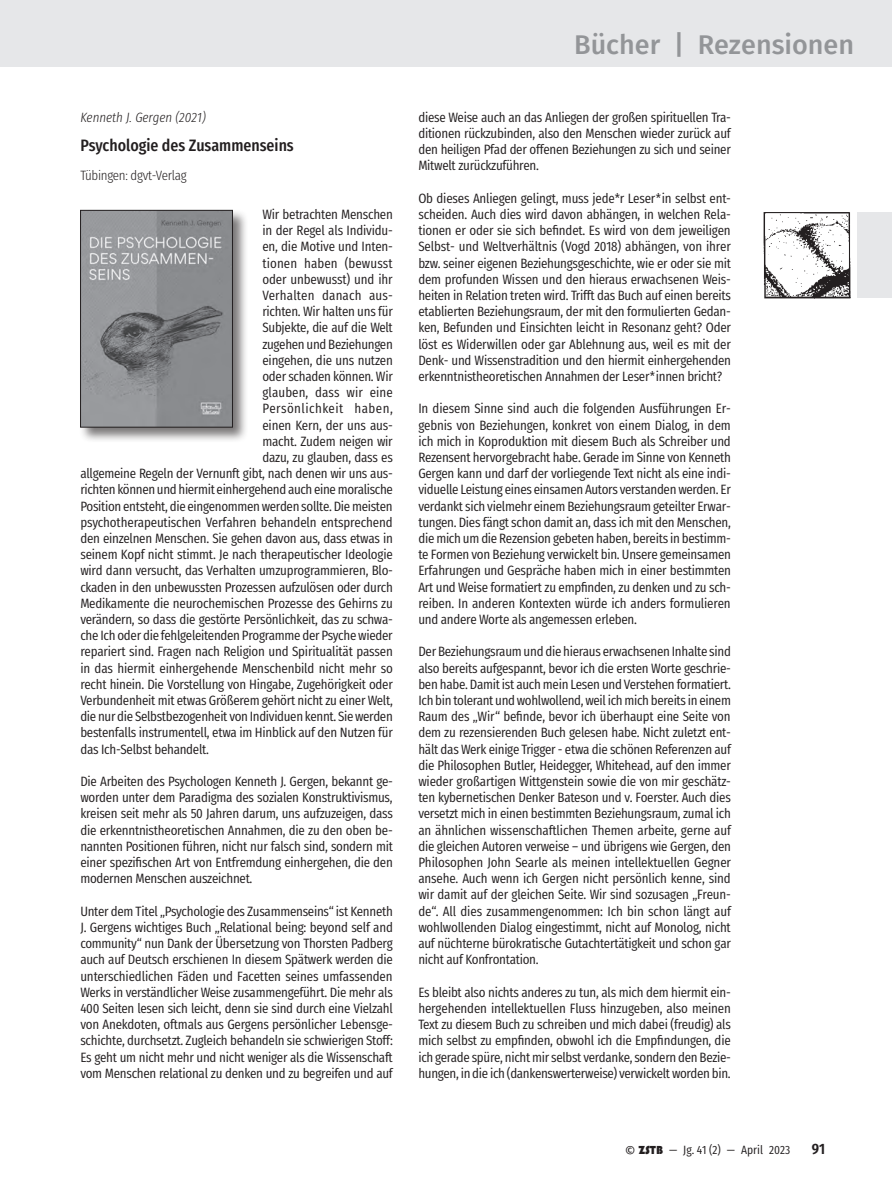
<style>
.page{position:relative;width:892px;height:1191px;background:#fff}
.page>*{position:absolute;margin:0;border:0;box-sizing:border-box;transform-origin:0 0}
.t1{font:500 27px "Fira Sans";color:#939598}
.t2{font:500 16.5px "Fira Sans Condensed";color:#231f20}
.t3{font:600 15px "Fira Sans Condensed";color:#231f20}
.t4{font:13.5px/16.2px "Fira Sans Condensed";letter-spacing:-.02em;color:#231f20;text-align:justify}
.t5{font:13.5px "Fira Sans Condensed";letter-spacing:.005em;color:#231f20}
.t6{font:italic 300 13.5px "Fira Sans Condensed";color:#231f20}
.t7{font:300 13.5px "Fira Sans Condensed";letter-spacing:-.02em;color:#231f20}
.t8{font:13.5px "Fira Sans Condensed";letter-spacing:.035em;color:#231f20}
.t9{font:13.5px "Fira Sans Condensed";letter-spacing:.01em;color:#231f20}
.t10{font:12px "Fira Sans Condensed";color:#231f20}
.s1{font-family:"Fira Sans";font-size:13.5px}
.s2{font-family:"Bauhaus 93"}
</style>
<div class="page">
<div style="left:789px;top:212px;width:103px;height:86px;background:#e6e7e9"></div>
<img style="left:763px;top:212px;width:93px;height:87px">
<div style="left:0;top:0;width:892px;height:67px;background:#e6e7e9"></div>
<div style="left:79px;top:209px;width:170px;height:234px;background:#231f20;opacity:.6"></div>
<img style="left:82px;top:212px;width:149px;height:213px">
<div style="left:80px;top:210px;width:153px;height:217px;border:1px solid #231f20"></div>
<p class="t6" style="left:80px;top:108px;width:127px">Kenneth J. Gergen (2021)</p>
<p class="t2" style="left:80px;top:130px;width:215px">Psychologie des Zusammenseins</p>
<p class="t7" style="left:80px;top:162px;width:108px">Tübingen: dgvt-Verlag</p>
<p class="t4" style="left:262px;top:205px;width:132px">Wir betrachten Menschen</p>
<p class="t4" style="left:262px;top:221px;width:132px">in der Regel als Individu-</p>
<p class="t4" style="left:262px;top:237px;width:132px">en, die Motive und Inten-</p>
<p class="t5" style="left:262px;top:250px;width:132px">tionen haben (bewusst</p>
<p class="t4" style="left:262px;top:270px;width:132px">oder unbewusst) und ihr</p>
<p class="t9" style="left:262px;top:283px;width:132px">Verhalten danach aus-</p>
<p class="t4" style="left:262px;top:302px;width:132px">richten. Wir halten uns für</p>
<p class="t4" style="left:262px;top:318px;width:132px">Subjekte, die auf die Welt</p>
<p class="t4" style="left:262px;top:334px;width:132px">zugehen und Beziehungen</p>
<p class="t4" style="left:262px;top:351px;width:132px">eingehen, die uns nutzen</p>
<p class="t4" style="left:262px;top:367px;width:132px">oder schaden können. Wir</p>
<p class="t5" style="left:262px;top:380px;width:132px">glauben, dass wir eine</p>
<p class="t8" style="left:262px;top:396px;width:132px">Persönlichkeit haben,</p>
<p class="t4" style="left:262px;top:415px;width:132px">einen Kern, der uns aus-</p>
<p class="t4" style="left:262px;top:432px;width:132px">macht. Zudem neigen wir</p>
<p class="t4" style="left:262px;top:448px;width:132px">dazu, zu glauben, dass es</p>
<p class="t4" style="left:80px;top:464px;width:314px">allgemeine Regeln der Vernunft gibt, nach denen wir uns aus-</p>
<p class="t4" style="left:80px;top:480px;width:314px">richten können und hiermit einhergehend auch eine moralische</p>
<p class="t4" style="left:80px;top:496px;width:314px">Position entsteht, die eingenommen werden sollte. Die meisten</p>
<p class="t4" style="left:80px;top:513px;width:314px">psychotherapeutischen Verfahren behandeln entsprechend</p>
<p class="t4" style="left:80px;top:529px;width:314px">den einzelnen Menschen. Sie gehen davon aus, dass etwas in</p>
<p class="t4" style="left:80px;top:545px;width:314px">seinem Kopf nicht stimmt. Je nach therapeutischer Ideologie</p>
<p class="t4" style="left:80px;top:561px;width:314px">wird dann versucht, das Verhalten umzuprogrammieren, Blo-</p>
<p class="t4" style="left:80px;top:577px;width:314px">ckaden in den unbewussten Prozessen aufzulösen oder durch</p>
<p class="t4" style="left:80px;top:594px;width:314px">Medikamente die neurochemischen Prozesse des Gehirns zu</p>
<p class="t4" style="left:80px;top:610px;width:314px">verändern, so dass die gestörte Persönlichkeit, das zu schwa-</p>
<p class="t4" style="left:80px;top:626px;width:314px">che Ich oder die fehlgeleitenden Programme der Psyche wieder</p>
<p class="t4" style="left:80px;top:642px;width:314px">repariert sind. Fragen nach Religion und Spiritualität passen</p>
<p class="t4" style="left:80px;top:658px;width:314px">in das hiermit einhergehende Menschenbild nicht mehr so</p>
<p class="t4" style="left:80px;top:675px;width:314px">recht hinein. Die Vorstellung von Hingabe, Zugehörigkeit oder</p>
<p class="t4" style="left:80px;top:691px;width:314px">Verbundenheit mit etwas Größerem gehört nicht zu einer Welt,</p>
<p class="t4" style="left:80px;top:707px;width:314px">die nur die Selbstbezogenheit von Individuen kennt. Sie werden</p>
<p class="t4" style="left:80px;top:723px;width:314px">bestenfalls instrumentell, etwa im Hinblick auf den Nutzen für</p>
<p class="t4" style="left:80px;top:739px;width:130px">das Ich-Selbst behandelt.</p>
<p class="t4" style="left:80px;top:772px;width:314px">Die Arbeiten des Psychologen Kenneth J. Gergen, bekannt ge&shy;worden unter dem Paradigma des sozialen Konstruktivismus, kreisen seit mehr als 50 Jahren darum, uns aufzuzeigen, dass die erkenntnistheoretischen Annahmen, die zu den oben be&shy;nannten Positionen führen, nicht nur falsch sind, sondern mit einer spezifischen Art von Entfremdung einhergehen, die den modernen Menschen auszeichnet.</p>
<p class="t4" style="left:80px;top:901px;width:314px">Unter dem Titel „Psychologie des Zusammenseins“ ist Kenneth J. Gergens wichtiges Buch „Relational being: beyond self and community“ nun Dank der Übersetzung von Thorsten Padberg auch auf Deutsch erschienen In diesem Spätwerk werden die unterschiedlichen Fäden und Facetten seines umfassenden Werks in verständlicher Weise zusammengeführt. Die mehr als 400 Seiten lesen sich leicht, denn sie sind durch eine Vielzahl von Anekdoten, oftmals aus Gergens persönlicher Lebensge&shy;schichte, durchsetzt. Zugleich behandeln sie schwierigen Stoff:<br>Es geht um nicht mehr und nicht weniger als die Wissenschaft vom Menschen relational zu denken und zu begreifen und auf</p>
<h1 class="t1" style="left:574px;top:23px;width:282px">Bücher | Rezensionen</h1>
<p class="t4" style="left:418px;top:108px;width:314px">diese Weise auch an das Anliegen der großen spirituellen Tra&shy;ditionen rückzubinden, also den Menschen wieder zurück auf den heiligen Pfad der offenen Beziehungen zu sich und seiner Mitwelt zurückzuführen.</p>
<p class="t4" style="left:418px;top:189px;width:314px">Ob dieses Anliegen gelingt, muss jede*r Leser*in selbst ent&shy;scheiden. Auch dies wird davon abhängen, in welchen Rela&shy;tionen er oder sie sich befindet. Es wird von dem jeweiligen Selbst- und Weltverhältnis (Vogd 2018) abhängen, von ihrer bzw. seiner eigenen Beziehungsgeschichte, wie er oder sie mit dem profunden Wissen und den hieraus erwachsenen Weis&shy;heiten in Relation treten wird. Trifft das Buch auf einen bereits etablierten Beziehungsraum, der mit den formulierten Gedan&shy;ken, Befunden und Einsichten leicht in Resonanz geht? Oder löst es Widerwillen oder gar Ablehnung aus, weil es mit der Denk- und Wissenstradition und den hiermit einhergehenden erkenntnistheoretischen Annahmen der Leser*innen bricht?</p>
<p class="t4" style="left:418px;top:399px;width:314px">In diesem Sinne sind auch die folgenden Ausführungen Er&shy;gebnis von Beziehungen, konkret von einem Dialog, in dem ich mich in Koproduktion mit diesem Buch als Schreiber und Rezensent hervorgebracht habe. Gerade im Sinne von Kenneth Gergen kann und darf der vorliegende Text nicht als eine indi&shy;viduelle Leistung eines einsamen Autors verstanden werden. Er verdankt sich vielmehr einem Beziehungsraum geteilter Erwar&shy;tungen. Dies fängt schon damit an, dass ich mit den Menschen, die mich um die Rezension gebeten haben, bereits in bestimm&shy;te Formen von Beziehung verwickelt bin. Unsere gemeinsamen Erfahrungen und Gespräche haben mich in einer bestimmten Art und Weise formatiert zu empfinden, zu denken und zu sch&shy;reiben. In anderen Kontexten würde ich anders formulieren und andere Worte als angemessen erleben.</p>
<p class="t4" style="left:418px;top:642px;width:314px">Der Beziehungsraum und die hieraus erwachsenen Inhalte sind also bereits aufgespannt, bevor ich die ersten Worte geschrie&shy;ben habe. Damit ist auch mein Lesen und Verstehen formatiert.<br>Ich bin tolerant und wohlwollend, weil ich mich bereits in einem Raum des „Wir“ befinde, bevor ich überhaupt eine Seite von dem zu rezensierenden Buch gelesen habe. Nicht zuletzt ent&shy;hält das Werk einige Trigger - etwa die schönen Referenzen auf die Philosophen Butler, Heidegger, Whitehead, auf den immer wieder großartigen Wittgenstein sowie die von mir geschätz&shy;ten kybernetischen Denker Bateson und v. Foerster. Auch dies versetzt mich in einen bestimmten Beziehungsraum, zumal ich an ähnlichen wissenschaftlichen Themen arbeite, gerne auf die gleichen Autoren verweise – und übrigens wie Gergen, den Philosophen John Searle als meinen intellektuellen Gegner ansehe. Auch wenn ich Gergen nicht persönlich kenne, sind wir damit auf der gleichen Seite. Wir sind sozusagen „Freun&shy;de“. All dies zusammengenommen: Ich bin schon längt auf wohlwollenden Dialog eingestimmt, nicht auf Monolog, nicht auf nüchterne bürokratische Gutachtertätigkeit und schon gar nicht auf Konfrontation.</p>
<p class="t4" style="left:418px;top:982px;width:314px">Es bleibt also nichts anderes zu tun, als mich dem hiermit ein&shy;hergehenden intellektuellen Fluss hinzugeben, also meinen Text zu diesem Buch zu schreiben und mich dabei (freudig) als mich selbst zu empfinden, obwohl ich die Empfindungen, die ich gerade spüre, nicht mir selbst verdanke, sondern den Bezie&shy;hungen, in die ich (dankenswerterweise) verwickelt worden bin.</p>
<p class="t10" style="left:625px;top:1139px;width:167px"><span class="s1">©</span> <span class="s2">ZSTB</span> — Jg. 41 (2) — April 2023</p>
<p class="t3" style="left:812px;top:1135px;width:15px">91</p>
</div>
